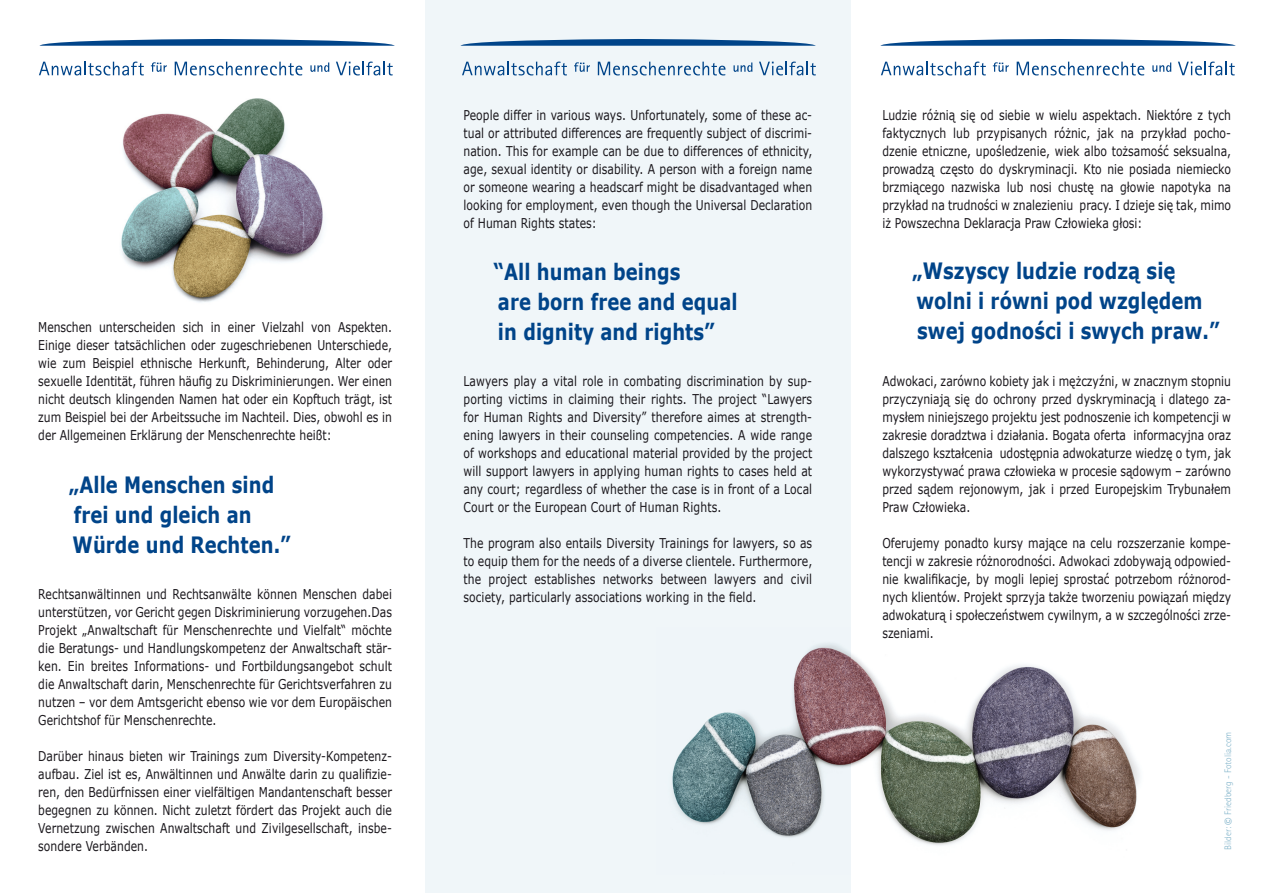
<style>
.page{position:relative;width:1263px;height:893px;background:#fff}
.page>*{position:absolute;margin:0;border:0;box-sizing:border-box;transform-origin:0 0}
.t1{font:700 22.5px/30px "Verdana";letter-spacing:.005em;color:#004489;scale:.8 1}
.t2{font:13.5px/18px "Verdana";letter-spacing:.005em;color:#1a171c;scale:.8 1}
.t3{font:300 9.45px "Rotis Sans Serif";color:#7fb2c9}
.s1{font-size:14.85px}
</style>
<div class="page">
<img style="left:850px;top:628px;width:290px;height:246px">
<div style="left:425px;top:0;width:425px;height:893px;background:#f0f6f9"></div>
<svg style="left:39px;top:62px;width:105px;height:13px"></svg>
<svg style="left:151px;top:62px;width:16px;height:10px"></svg>
<svg style="left:175px;top:62px;width:127px;height:13px"></svg>
<svg style="left:310px;top:62px;width:19px;height:10px"></svg>
<svg style="left:336px;top:62px;width:57px;height:13px"></svg>
<svg style="left:462px;top:62px;width:105px;height:13px"></svg>
<svg style="left:574px;top:62px;width:16px;height:10px"></svg>
<svg style="left:598px;top:62px;width:127px;height:13px"></svg>
<svg style="left:733px;top:62px;width:19px;height:10px"></svg>
<svg style="left:759px;top:62px;width:57px;height:13px"></svg>
<svg style="left:881px;top:62px;width:105px;height:13px"></svg>
<svg style="left:993px;top:62px;width:16px;height:10px"></svg>
<svg style="left:1017px;top:62px;width:127px;height:13px"></svg>
<svg style="left:1152px;top:62px;width:19px;height:10px"></svg>
<svg style="left:1178px;top:62px;width:57px;height:13px"></svg>
<img style="left:121px;top:98px;width:202px;height:205px">
<img style="left:672px;top:643px;width:178px;height:195px">
<svg style="left:40px;top:39px;width:355px;height:7px"></svg>
<svg style="left:460px;top:39px;width:356px;height:7px"></svg>
<svg style="left:880px;top:39px;width:355px;height:7px"></svg>
<p class="t2" style="left:38px;top:319px;width:444px;text-align:justify">Menschen unterscheiden sich in einer Vielzahl von Aspekten.<br>Einige dieser tatsächlichen oder zugeschriebenen Unterschiede, wie zum Beispiel ethnische Herkunft, Behinderung, Alter oder sexuelle Identität, führen häufig zu Diskriminierungen. Wer einen nicht deutsch klingenden Namen hat oder ein Kopftuch trägt, ist zum Beispiel bei der Arbeitssuche im Nachteil. Dies, obwohl es in der Allgemeinen Erklärung der Menschenrechte heißt:</p>
<h2 class="t1" style="left:69px;top:470px;width:279px">„Alle Menschen sind frei und gleich an<br>Würde und Rechten.”</h2>
<p class="t2" style="left:38px;top:585px;width:444px">Rechtsanwältinnen und Rechtsanwälte können Menschen dabei unterstützen, vor Gericht gegen Diskriminierung vorzugehen.Das Projekt „Anwaltschaft für Menschenrechte und Vielfalt“ möchte die Beratungs- und Handlungskompetenz der Anwaltschaft stär&shy;ken. Ein breites Informations- und Fortbildungsangebot schult die Anwaltschaft darin, Menschenrechte für Gerichtsverfahren zu nutzen – vor dem Amtsgericht ebenso wie vor dem Europäischen Gerichtshof für Menschenrechte.</p>
<p class="t2" style="left:38px;top:747px;width:444px">Darüber hinaus bieten wir Trainings zum Diversity-Kompetenz&shy;aufbau. Ziel ist es, Anwältinnen und Anwälte darin zu qualifizie&shy;ren, den Bedürfnissen einer vielfältigen Mandantenschaft besser begegnen zu können. Nicht zuletzt fördert das Projekt auch die Vernetzung zwischen Anwaltschaft und Zivilgesellschaft, insbe&shy;sondere Verbänden.</p>
<p class="t2" style="left:463px;top:106px;width:437px">People differ in various ways. Unfortunately, some of these ac&shy;tual or attributed differences are frequently subject of discrimi&shy;nation. This for example can be due to differences of ethnicity, age, sexual identity or disability. A person with a foreign name or someone wearing a headscarf might be disadvantaged when looking for employment, even though the Universal Declaration of Human Rights states:</p>
<h2 class="t1" style="left:493px;top:257px;width:307px">“All human beings<br>are born free and equal in dignity and rights”</h2>
<p class="t2" style="left:463px;top:372px;width:437px">Lawyers play a vital role in combating discrimination by sup&shy;porting victims in claiming their rights. The project “Lawyers for Human Rights and Diversity” therefore aimes at strength&shy;ening lawyers in their counseling competencies. A wide range of workshops and educational material provided by the project will support lawyers in applying human rights to cases held at any court; regardless of whether the case is in front of a Local Court or the European Court of Human Rights.</p>
<p class="t2" style="left:463px;top:534px;width:437px;text-align:justify">The program also entails Diversity Trainings for lawyers, so as to equip them for the needs of a diverse clientele. Furthermore, the project establishes networks between lawyers and civil society, particularly associations working in the field.</p>
<p class="t2" style="left:882px;top:106px;width:437px">Ludzie różnią się od siebie w wielu aspektach. Niektóre z tych faktycznych lub przypisanych różnic, jak na przykład pocho&shy;dzenie etniczne, upośledzenie, wiek albo tożsamość seksualna, prowadzą często do dyskryminacji. Kto nie posiada niemiecko brzmiącego nazwiska lub nosi chustę na głowie napotyka na przykład na trudności w znalezieniu pracy. I dzieje się tak, mimo iż Powszechna Deklaracja Praw Człowieka głosi:</p>
<h2 class="t1" style="left:912px;top:256px;width:386px">„Wszyscy ludzie rodzą się wolni i równi pod względem swej godności i swych praw.”</h2>
<p class="t2" style="left:882px;top:372px;width:437px">Adwokaci, zarówno kobiety jak i mężczyźni, w znacznym stopniu przyczyniają się do ochrony przed dyskryminacją i dlatego za&shy;mysłem niniejszego projektu jest podnoszenie ich kompetencji w zakresie doradztwa i działania. Bogata oferta informacyjna oraz dalszego kształcenia udostępnia adwokaturze wiedzę o tym, jak wykorzystywać prawa człowieka w procesie sądowym – zarówno przed sądem rejonowym, jak i przed Europejskim Trybunałem Praw Człowieka.</p>
<p class="t2" style="left:882px;top:534px;width:437px">Oferujemy ponadto kursy mające na celu rozszerzanie kompe&shy;tencji w zakresie różnorodności. Adwokaci zdobywają odpowied&shy;nie kwalifikacje, by mogli lepiej sprostać potrzebom różnorod&shy;nych klientów. Projekt sprzyja także tworzeniu powiązań między adwokaturą i społeczeństwem cywilnym, a w szczególności zrze&shy;szeniami.</p>
<p class="t3" style="left:1222px;top:850px;width:119px;rotate:-90deg">Bilder: <span class="s1">©</span> Friedberg - Fotolia.com</p>
</div>
